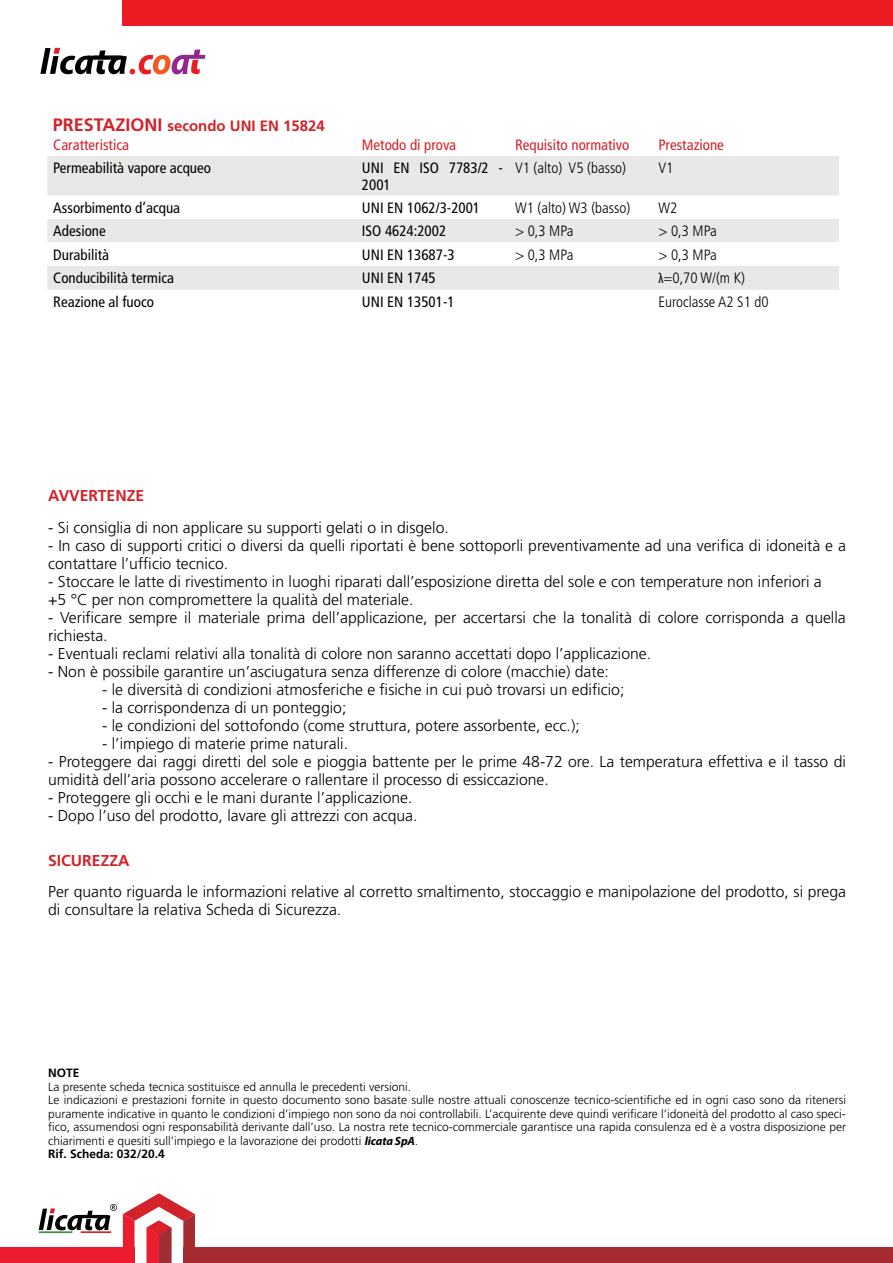
<style>
.page{position:relative;width:893px;height:1263px;background:#fff}
.page>*{position:absolute;margin:0;border:0;box-sizing:border-box;transform-origin:0 0}
.t1{font:300 15.75px/18px "Frutiger";color:#000}
.t2{font:700 15.75px "Frutiger";color:#d2232a}
.t3{font:condensed 15px/16.5px "Frutiger";color:#000}
.t4{font:300 condensed 15px "Frutiger";color:#000}
.t5{font:condensed 15px "Frutiger";color:#d2232a}
.t6{font:700 15px "Frutiger";color:#d2232a}
.t7{font:300 12px/13.5px "Frutiger";color:#000}
.t8{font:700 12px "Frutiger";color:#000}
.s1{font-size:18px}
.s2{font-family:"Myriad Pro";font-weight:400}
.s3{font-family:"Myriad Pro";font-weight:700;font-style:italic}
.s4{font-weight:700}
</style>
<div class="page">
<div style="left:183px;top:1248px;width:710px;height:15px;background:#a72c31"></div>
<svg style="left:123px;top:1193px;width:72px;height:70px"></svg>
<svg style="left:39px;top:1204px;width:78px;height:26px"></svg>
<hr style="left:39px;top:1231px;width:33px;height:2px;background:#448d46">
<hr style="left:81px;top:1231px;width:30px;height:2px;background:#d2232a">
<div style="left:0;top:1248px;width:134px;height:15px;background:#ed1b2f"></div>
<div style="left:122px;top:0;width:771px;height:26px;background:#ed1c24"></div>
<svg style="left:40px;top:48px;width:165px;height:26px"></svg>
<div style="left:47px;top:156px;width:792px;height:40px;background:#e8e9e6"></div>
<svg style="left:47px;top:219px;width:792px;height:71px;fill:#e8e9e6"></svg>
<p class="t6" style="left:53px;top:117px;width:274px"><span class="s1">PRESTAZIONI</span> secondo UNI EN 15824</p>
<p class="t5" style="left:53px;top:136px;width:77px">Caratteristica</p>
<p class="t5" style="left:362px;top:136px;width:96px">Metodo di prova</p>
<p class="t5" style="left:515px;top:136px;width:116px">Requisito normativo</p>
<p class="t5" style="left:658px;top:136px;width:67px">Prestazione</p>
<p class="t3" style="left:53px;top:160px;width:159px">Permeabilità vapore acqueo</p>
<p class="t3" style="left:362px;top:160px;width:143px">UNI EN ISO 7783/2 -<br>2001</p>
<p class="t4" style="left:515px;top:160px;width:113px">V1 (alto) V5 (basso)</p>
<p class="t4" style="left:658px;top:160px;width:16px">V1</p>
<p class="t3" style="left:53px;top:200px;width:128px">Assorbimento d’acqua</p>
<p class="t3" style="left:362px;top:200px;width:120px">UNI EN 1062/3-2001</p>
<p class="t4" style="left:515px;top:199px;width:117px">W1 (alto) W3 (basso)</p>
<p class="t4" style="left:658px;top:199px;width:20px">W2</p>
<p class="t3" style="left:53px;top:223px;width:54px">Adesione</p>
<p class="t3" style="left:362px;top:223px;width:86px">ISO 4624:2002</p>
<p class="t4" style="left:515px;top:223px;width:60px">&gt; 0,3 MPa</p>
<p class="t4" style="left:658px;top:223px;width:60px">&gt; 0,3 MPa</p>
<p class="t3" style="left:53px;top:246px;width:57px">Durabilità</p>
<p class="t3" style="left:362px;top:246px;width:94px">UNI EN 13687-3</p>
<p class="t4" style="left:515px;top:246px;width:60px">&gt; 0,3 MPa</p>
<p class="t4" style="left:658px;top:246px;width:60px">&gt; 0,3 MPa</p>
<p class="t3" style="left:53px;top:269px;width:122px">Conducibilità termica</p>
<p class="t3" style="left:362px;top:269px;width:75px">UNI EN 1745</p>
<p class="t4" style="left:658px;top:269px;width:88px"><span class="s2">λ</span>=0,70 W/(m K)</p>
<p class="t3" style="left:53px;top:294px;width:102px">Reazione al fuoco</p>
<p class="t3" style="left:362px;top:294px;width:94px">UNI EN 13501-1</p>
<p class="t4" style="left:658px;top:293px;width:112px">Euroclasse A2 S1 d0</p>
<p class="t2" style="left:48px;top:487px;width:98px">AVVERTENZE</p>
<p class="t1" style="left:48px;top:518px;width:402px">- Si consiglia di non applicare su supporti gelati o in disgelo.</p>
<p class="t1" style="left:48px;top:536px;width:799px">- In caso di supporti critici o diversi da quelli riportati è bene sottoporli preventivamente ad una verifica di idoneità e a contattare l’ufficio tecnico.</p>
<p class="t1" style="left:48px;top:572px;width:775px">- Stoccare le latte di rivestimento in luoghi riparati dall’esposizione diretta del sole e con temperature non inferiori a +5 °C per non compromettere la qualità del materiale.</p>
<p class="t1" style="left:48px;top:608px;width:799px">- Verificare sempre il materiale prima dell’applicazione, per accertarsi che la tonalità di colore corrisponda a quella richiesta.</p>
<p class="t1" style="left:48px;top:644px;width:604px">- Eventuali reclami relativi alla tonalità di colore non saranno accettati dopo l’applicazione.</p>
<p class="t1" style="left:48px;top:662px;width:562px">- Non è possibile garantire un’asciugatura senza differenze di colore (macchie) date:</p>
<p class="t1" style="left:102px;top:680px;width:524px">- le diversità di condizioni atmosferiche e fisiche in cui può trovarsi un edificio;</p>
<p class="t1" style="left:102px;top:698px;width:246px">- la corrispondenza di un ponteggio;</p>
<p class="t1" style="left:102px;top:716px;width:479px">- le condizioni del sottofondo (come struttura, potere assorbente, ecc.);</p>
<p class="t1" style="left:102px;top:734px;width:247px">- l’impiego di materie prime naturali.</p>
<p class="t1" style="left:48px;top:752px;width:799px">- Proteggere dai raggi diretti del sole e pioggia battente per le prime 48-72 ore. La temperatura effettiva e il tasso di umidità dell’aria possono accelerare o rallentare il processo di essiccazione.</p>
<p class="t1" style="left:48px;top:788px;width:366px">- Proteggere gli occhi e le mani durante l’applicazione.</p>
<p class="t1" style="left:48px;top:806px;width:371px">- Dopo l’uso del prodotto, lavare gli attrezzi con acqua.</p>
<p class="t2" style="left:48px;top:851px;width:83px">SICUREZZA</p>
<p class="t1" style="left:48px;top:883px;width:799px">Per quanto riguarda le informazioni relative al corretto smaltimento, stoccaggio e manipolazione del prodotto, si prega di consultare la relativa Scheda di Sicurezza.</p>
<p class="t8" style="left:48px;top:1066px;width:33px">NOTE</p>
<p class="t7" style="left:48px;top:1080px;width:799px">La presente scheda tecnica sostituisce ed annulla le precedenti versioni.<br>Le indicazioni e prestazioni fornite in questo documento sono basate sulle nostre attuali conoscenze tecnico-scientifiche ed in ogni caso sono da ritenersi puramente indicative in quanto le condizioni d’impiego non sono da noi controllabili. L’acquirente deve quindi verificare l’idoneità del prodotto al caso speci&shy;fico, assumendosi ogni responsabilità derivante dall’uso. La nostra rete tecnico-commerciale garantisce una rapida consulenza ed è a vostra disposizione per chiarimenti e quesiti sull’impiego e la lavorazione dei prodotti <span class="s3">licata SpA</span>.<br><span class="s4">Rif. Scheda: 032/20.4</span></p>
</div>
